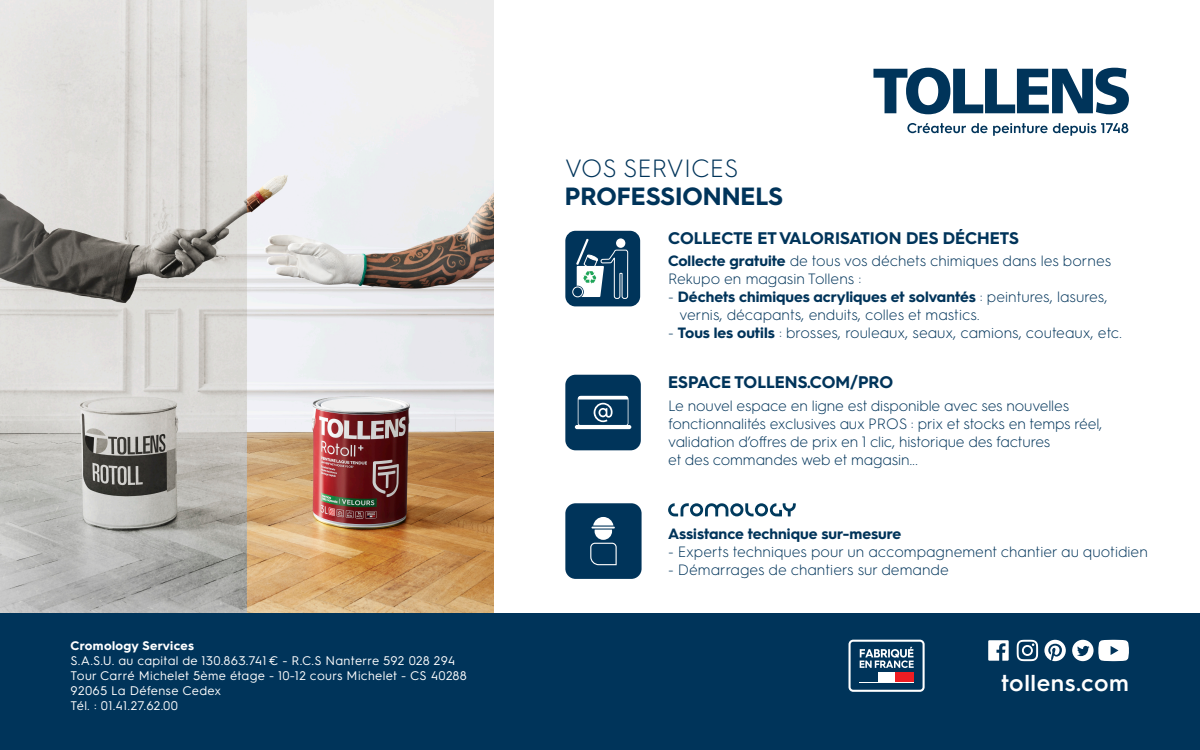
<style>
.page{position:relative;width:1200px;height:750px;background:#fff}
.page>*{position:absolute;margin:0;border:0;box-sizing:border-box;transform-origin:0 0}
.t1{font:700 25px "Hurme Geometric Sans 3";color:#00345a}
.t2{font:300 25px "Hurme Geometric Sans 3";color:#00345a}
.t3{font:600 23.12px "Hurme Geometric Sans 3";letter-spacing:.025em;color:#fff}
.t4{font:700 16.88px "Hurme Geometric Sans 3";color:#00345a}
.t5{font:300 15px/18px "Hurme Geometric Sans 3";letter-spacing:-.005em;color:#00345a}
.t6{font:700 15px "Hurme Geometric Sans 3";color:#00345a}
.t7{font:12.5px "Hurme Geometric Sans 3";letter-spacing:.025em;color:#fff}
.t8{font:700 12.5px "Hurme Geometric Sans 3";letter-spacing:.025em;color:#fff}
.s1{font-weight:700}
</style>
<div class="page">
<img style="left:0;top:0;width:494px;height:614px">
<svg style="left:873px;top:68px;width:256px;height:46px"></svg>
<svg style="left:907px;top:123px;width:221px;height:13px"></svg>
<div style="left:0;top:614px;width:1200px;height:136px;background:#00345a"></div>
<svg style="left:849px;top:640px;width:76px;height:52px"></svg>
<svg style="left:859px;top:672px;width:55px;height:11px"></svg>
<div style="left:878px;top:672px;width:18px;height:10px;background:#fff"></div>
<div style="left:860px;top:672px;width:18px;height:10px;background:#00345a"></div>
<div style="left:896px;top:672px;width:18px;height:10px;background:#ee1d23"></div>
<svg style="left:1044px;top:640px;width:22px;height:21px"></svg>
<svg style="left:1017px;top:640px;width:21px;height:21px"></svg>
<svg style="left:1072px;top:640px;width:57px;height:21px"></svg>
<svg style="left:988px;top:640px;width:21px;height:21px"></svg>
<div style="left:565px;top:503px;width:77px;height:76px;background:#00345a;border-radius:10px"></div>
<svg style="left:590px;top:517px;width:27px;height:48px"></svg>
<hr style="left:592px;top:527px;width:23px;height:2px;background:#fff">
<svg style="left:668px;top:503px;width:128px;height:14px"></svg>
<div style="left:565px;top:231px;width:75px;height:75px;background:#00345a;border-radius:10px"></div>
<div style="left:572px;top:287px;width:11px;height:10px;border:1px solid #fff;border-radius:50%"></div>
<svg style="left:576px;top:239px;width:52px;height:60px"></svg>
<div style="left:565px;top:375px;width:76px;height:75px;background:#00345a;border-radius:10px"></div>
<hr style="left:575px;top:425px;width:56px;height:4px;background:#fff;border-radius:2px">
<svg style="left:578px;top:396px;width:50px;height:29px"></svg>
<p class="t8" style="left:71px;top:637px;width:125px">Cromology Services</p>
<p class="t7" style="left:71px;top:652px;width:386px">S.A.S.U. au capital de 130.863.741 € - R.C.S Nanterre 592 028 294</p>
<p class="t7" style="left:71px;top:667px;width:398px">Tour Carré Michelet 5ème étage - 10-12 cours Michelet - CS 40288</p>
<p class="t7" style="left:71px;top:682px;width:152px">92065 La Défense Cedex</p>
<p class="t7" style="left:71px;top:697px;width:109px">Tél. : 01.41.27.62.00</p>
<p class="t2" style="left:565px;top:151px;width:175px">VOS SERVICES</p>
<p class="t1" style="left:565px;top:178px;width:220px">PROFESSIONNELS</p>
<p class="t4" style="left:668px;top:226px;width:352px">COLLECTE ET VALORISATION DES DÉCHETS</p>
<p class="t5" style="left:668px;top:251px;width:445px"><span class="s1">Collecte gratuite</span> de tous vos déchets chimiques dans les bornes<br>Rekupo en magasin Tollens :</p>
<p class="t5" style="left:680px;top:287px;width:430px;text-indent:-11px">- <span class="s1">Déchets chimiques acryliques et solvantés</span> : peintures, lasures, vernis, décapants, enduits, colles et mastics.</p>
<p class="t5" style="left:668px;top:323px;width:456px">- <span class="s1">Tous les outils</span> : brosses, rouleaux, seaux, camions, couteaux, etc.</p>
<p class="t4" style="left:668px;top:371px;width:227px">ESPACE TOLLENS.COM/PRO</p>
<p class="t5" style="left:668px;top:396px;width:436px">Le nouvel espace en ligne est disponible avec ses nouvelles fonctionnalités exclusives aux PROS : prix et stocks en temps réel, validation d’offres de prix en 1 clic, historique des factures<br>et des commandes web et magasin...</p>
<p class="t6" style="left:668px;top:523px;width:235px">Assistance technique sur-mesure</p>
<p class="t5" style="left:668px;top:541px;width:481px">- Experts techniques pour un accompagnement chantier au quotidien</p>
<p class="t5" style="left:668px;top:559px;width:282px">- Démarrages de chantiers sur demande</p>
<p class="t3" style="left:1001px;top:667px;width:129px">tollens.com</p>
</div>
